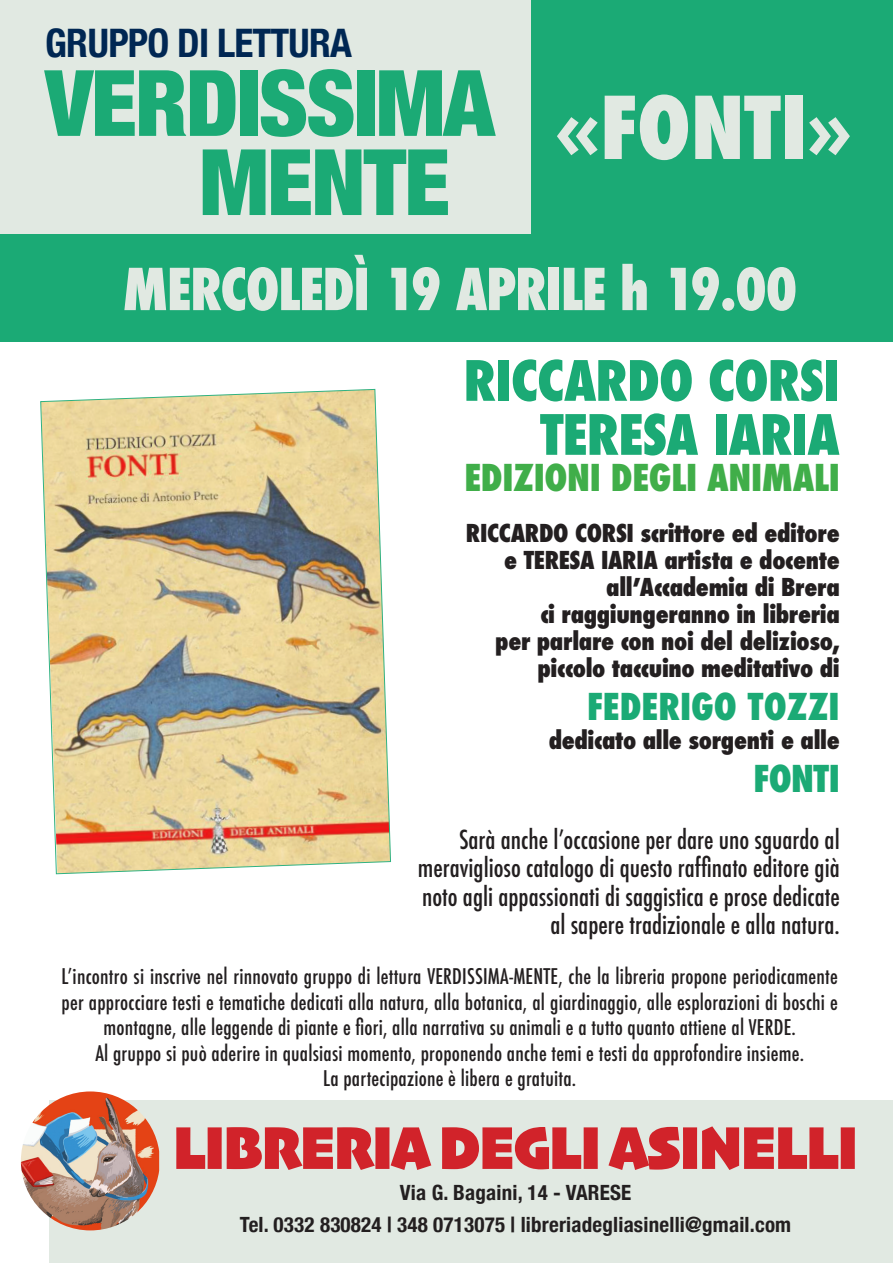
<style>
.page{position:relative;width:893px;height:1263px;background:#fff}
.page>*{position:absolute;margin:0;border:0;box-sizing:border-box;transform-origin:0 0}
.t1{font:900 condensed 91.8px/79.2px "Helvetica Neue";letter-spacing:-.02em;color:#1baa75}
.t2{font:800 condensed 84px "Futura";color:#e1e9e2}
.t3{font:63.45px "Skia";letter-spacing:-.01em;color:#d1232a;scale:.83 1}
.t4{font:800 condensed 56.25px "Futura";letter-spacing:-.02em;color:#e1e9e2;scale:.93 1}
.t5{font:800 condensed 54px/54px "Futura";letter-spacing:-.02em;color:#1baa75;text-align:right}
.t6{font:700 condensed 39.3px "Helvetica Neue";letter-spacing:-.02em;color:#002753}
.t7{font:800 condensed 36px "Futura";letter-spacing:-.01em;color:#40ae49}
.t8{font:800 condensed 36px "Futura";color:#1baa75}
.t9{font:500 condensed 25.5px/28.5px "Futura";color:#231f20;text-align:right}
.t10{font:800 condensed 24px/27px "Futura";letter-spacing:-.015em;color:#231f20;text-align:right}
.t11{font:500 condensed 21px/25.5px "Futura";letter-spacing:.01em;color:#231f20;text-align:center}
.t12{font:700 condensed 21px/31.5px "Helvetica Neue";letter-spacing:.01em;color:#231f20;text-align:center}
</style>
<div class="page">
<div style="left:50px;top:1101px;width:843px;height:162px;background:#e1e9e2"></div>
<img style="left:21px;top:1091px;width:138px;height:139px">
<img style="left:40px;top:389px;width:351px;height:485px">
<div style="left:0;top:0;width:531px;height:234px;background:#e1e9e2"></div>
<div style="left:531px;top:0;width:362px;height:235px;background:#1baa75"></div>
<div style="left:0;top:234px;width:893px;height:108px;background:#1baa75"></div>
<h3 class="t6" style="left:45px;top:10px;width:308px">GRUPPO DI LETTURA</h3>
<h1 class="t1" style="left:199px;top:59px;width:297px;text-indent:-154px">VERDISSIMA<br>MENTE</h1>
<h2 class="t2" style="left:554px;top:71px;width:300px">«FONTI»</h2>
<h3 class="t4" style="left:123px;top:251px;width:727px">MERCOLEDÌ 19 APRILE h 19.00</h3>
<h3 class="t5" style="left:464px;top:354px;width:378px">RICCARDO CORSI<br>TERESA IARIA</h3>
<h3 class="t7" style="left:464px;top:453px;width:377px">EDIZIONI DEGLI ANIMALI</h3>
<p class="t10" style="left:466px;top:520px;width:375px">RICCARDO CORSI scrittore ed editore e TERESA IARIA artista e docente all’Accademia di Brera<br>ci raggiungeranno in libreria<br>per parlare con noi del delizioso, piccolo taccuino meditativo di</p>
<h3 class="t8" style="left:587px;top:682px;width:254px">FEDERIGO TOZZI</h3>
<p class="t10" style="left:549px;top:726px;width:293px">dedicato alle sorgenti e alle</p>
<h3 class="t8" style="left:753px;top:754px;width:88px">FONTI</h3>
<p class="t9" style="left:418px;top:825px;width:424px">Sarà anche l’occasione per dare uno sguardo al meraviglioso catalogo di questo raffinato editore già noto agli appassionati di saggistica e prose dedicate al sapere tradizionale e alla natura.</p>
<p class="t11" style="left:62px;top:964px;width:778px">L’incontro si inscrive nel rinnovato gruppo di lettura VERDISSIMA-MENTE, che la libreria propone periodicamente per approcciare testi e tematiche dedicati alla natura, alla botanica, al giardinaggio, alle esplorazioni di boschi e montagne, alle leggende di piante e fiori, alla narrativa su animali e a tutto quanto attiene al VERDE.<br>Al gruppo si può aderire in qualsiasi momento, proponendo anche temi e testi da approfondire insieme.<br>La partecipazione è libera e gratuita.</p>
<h3 class="t3" style="left:174px;top:1110px;width:826px">LIBRERIA DEGLI ASINELLI</h3>
<p class="t12" style="left:240px;top:1176px;width:553px">Via G. Bagaini, 14 - VARESE<br>Tel. 0332 830824 | 348 0713075 | libreriadegliasinelli@gmail.com</p>
</div>
